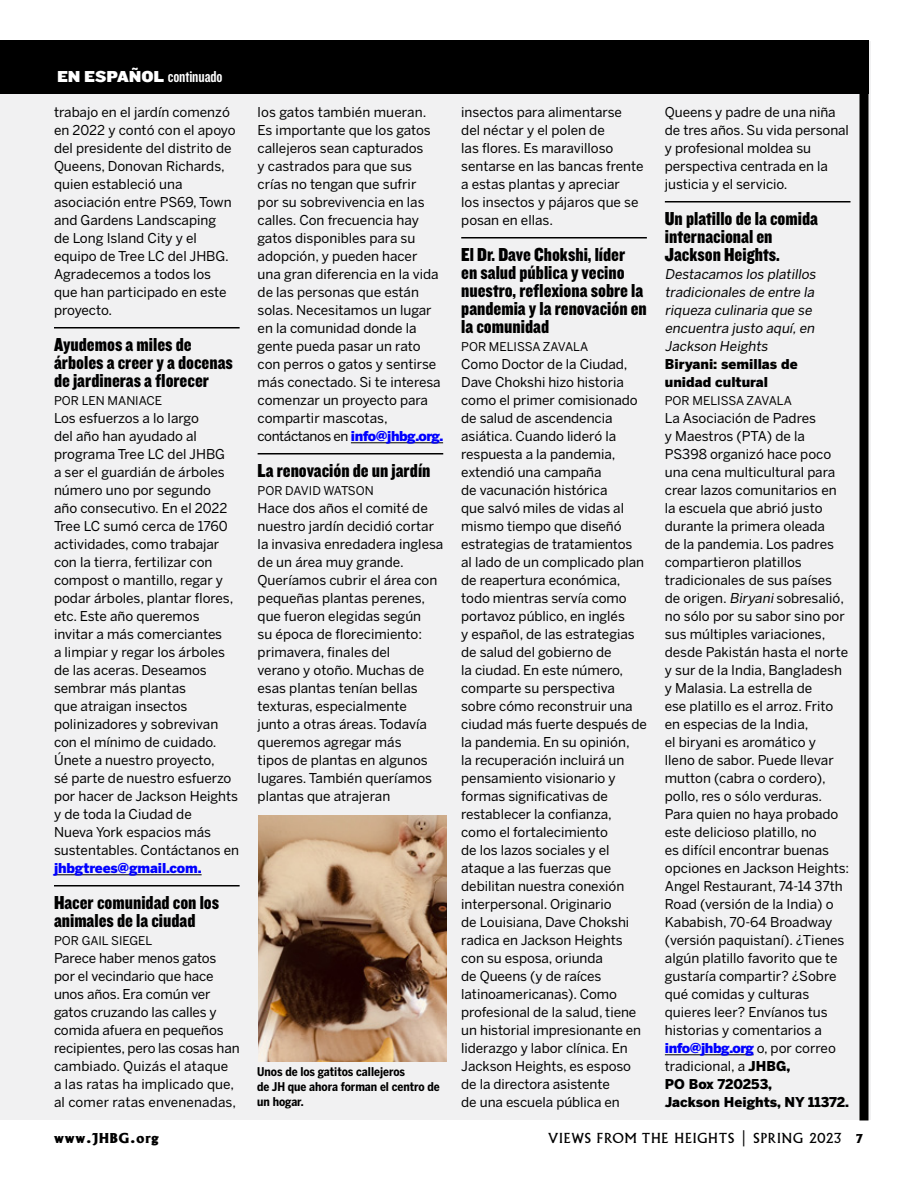
<style>
.page{position:relative;width:918px;height:1188px;background:#fff}
.page>*{position:absolute;margin:0;border:0;box-sizing:border-box;transform-origin:0 0}
.t1{font:19.5px/18px "CM Knockout 70 Full Welterweight";color:#000}
.t2{font:16.5px "CM Knockout 49 Liteweight";letter-spacing:-.005em;color:#fff}
.t3{font:15px "Albertus Ext Bld";letter-spacing:.06em;color:#000}
.t4{font:13.5px/18px "Benton Sans";color:#000}
.t5{font:italic 13.5px/18px "Benton Sans";color:#000}
.t6{font:900 13.5px/18px "Benton Sans";color:#000}
.t7{font:13.5px "Albertus";letter-spacing:.06em;color:#000}
.t8{font:900 13.5px "Benton Sans";letter-spacing:-.01em;color:#00f}
.t9{font:12px "Benton Sans";color:#000}
.t10{font:700 12px/15px "Benton Sans Cond";color:#000}
.s1{font-family:"CM Knockout 72 Full Cruiserweigh"}
.s2{font-weight:900;color:#00f}
.s3{font-style:italic}
.s4{font-weight:900}
.s5{font-family:"Albertus Ext Bld"}
</style>
<div class="page">
<div style="left:0;top:41px;width:871px;height:1079px;background:#f1f1f2"></div>
<div style="left:0;top:40px;width:868px;height:54px;background:#000"></div>
<hr style="left:54px;top:327px;width:186px;height:1px;background:#000">
<hr style="left:54px;top:875px;width:148px;height:1px;background:#000">
<hr style="left:54px;top:885px;width:186px;height:1px;background:#000">
<hr style="left:351px;top:443px;width:92px;height:1px;background:#000">
<hr style="left:258px;top:453px;width:185px;height:1px;background:#000">
<hr style="left:461px;top:237px;width:186px;height:1px;background:#000">
<hr style="left:665px;top:201px;width:185px;height:1px;background:#000">
<hr style="left:665px;top:1055px;width:89px;height:1px;background:#000">
<img style="left:258px;top:816px;width:189px;height:246px">
<div style="left:860px;top:40px;width:8px;height:1080px;background:#000"></div>
<p class="t2" style="left:57px;top:66px;width:167px"><span class="s1">EN ESPAÑOL</span> continuado</p>
<p class="t4" style="left:54px;top:103px;width:183px">trabajo en el jardín comenzó en 2022 y contó con el apoyo del presidente del distrito de<br>Queens, Donovan Richards, quien estableció una asociación entre PS69, Town and Gardens Landscaping<br>de Long Island City y el equipo de Tree LC del JHBG.<br>Agradecemos a todos los que han participado en este proyecto.</p>
<h1 class="t1" style="left:54px;top:335px;width:180px">Ayudemos a miles de árboles a creer y a docenas de jardineras a florecer</h1>
<p class="t9" style="left:54px;top:394px;width:110px">POR LEN MANIACE</p>
<p class="t4" style="left:54px;top:409px;width:187px">Los esfuerzos a lo largo<br>del año han ayudado al programa Tree LC del JHBG<br>a ser el guardián de árboles número uno por segundo<br>año consecutivo. En el 2022<br>Tree LC sumó cerca de 1760 actividades, como trabajar con la tierra, fertilizar con compost o mantillo, regar y podar árboles, plantar flores, etc. Este año queremos invitar a más comerciantes<br>a limpiar y regar los árboles de las aceras. Deseamos sembrar más plantas<br>que atraigan insectos polinizadores y sobrevivan con el mínimo de cuidado.<br>Únete a nuestro proyecto,<br>sé parte de nuestro esfuerzo por hacer de Jackson Heights y de toda la Ciudad de<br>Nueva York espacios más sustentables. Contáctanos en</p>
<p class="t8" style="left:54px;top:860px;width:149px">jhbgtrees@gmail.com.</p>
<h1 class="t1" style="left:54px;top:893px;width:167px">Hacer comunidad con los animales de la ciudad</h1>
<p class="t9" style="left:54px;top:934px;width:100px">POR GAIL SIEGEL</p>
<p class="t4" style="left:54px;top:949px;width:187px">Parece haber menos gatos por el vecindario que hace unos años. Era común ver gatos cruzando las calles y comida afuera en pequeños recipientes, pero las cosas han cambiado. Quizás el ataque<br>a las ratas ha implicado que, al comer ratas envenenadas,</p>
<p class="t4" style="left:258px;top:103px;width:187px">los gatos también mueran.<br>Es importante que los gatos callejeros sean capturados<br>y castrados para que sus crías no tengan que sufrir<br>por su sobrevivencia en las calles. Con frecuencia hay gatos disponibles para su adopción, y pueden hacer una gran diferencia en la vida de las personas que están solas. Necesitamos un lugar en la comunidad donde la gente pueda pasar un rato con perros o gatos y sentirse más conectado. Si te interesa comenzar un proyecto para compartir mascotas, contáctanos en <span class="s2">info@jhbg.org.</span></p>
<h1 class="t1" style="left:258px;top:461px;width:174px">La renovación de un jardín</h1>
<p class="t9" style="left:258px;top:484px;width:118px">POR DAVID WATSON</p>
<p class="t4" style="left:258px;top:499px;width:187px">Hace dos años el comité de nuestro jardín decidió cortar la invasiva enredadera inglesa de un área muy grande.<br>Queríamos cubrir el área con pequeñas plantas perenes, que fueron elegidas según<br>su época de florecimiento: primavera, finales del<br>verano y otoño. Muchas de esas plantas tenían bellas texturas, especialmente<br>junto a otras áreas. Todavía queremos agregar más<br>tipos de plantas en algunos lugares. También queríamos plantas que atrajeran</p>
<p class="t10" style="left:257px;top:1064px;width:184px">Unos de los gatitos callejeros<br>de JH que ahora forman el centro de un hogar.</p>
<p class="t4" style="left:461px;top:103px;width:184px">insectos para alimentarse del néctar y el polen de<br>las flores. Es maravilloso sentarse en las bancas frente a estas plantas y apreciar<br>los insectos y pájaros que se posan en ellas.</p>
<h1 class="t1" style="left:461px;top:245px;width:187px">El Dr. Dave Chokshi, líder<br>en salud pública y vecino nuestro, reflexiona sobre la pandemia y la renovación en la comunidad</h1>
<p class="t9" style="left:461px;top:340px;width:129px">POR MELISSA ZAVALA</p>
<p class="t4" style="left:461px;top:355px;width:187px">Como Doctor de la Ciudad,<br>Dave Chokshi hizo historia como el primer comisionado de salud de ascendencia asiática. Cuando lideró la respuesta a la pandemia, extendió una campaña<br>de vacunación histórica<br>que salvó miles de vidas al mismo tiempo que diseñó estrategias de tratamientos<br>al lado de un complicado plan de reapertura económica, todo mientras servía como portavoz público, en inglés<br>y español, de las estrategias de salud del gobierno de<br>la ciudad. En este número, comparte su perspectiva sobre cómo reconstruir una ciudad más fuerte después de la pandemia. En su opinión,<br>la recuperación incluirá un pensamiento visionario y formas significativas de restablecer la confianza, como el fortalecimiento<br>de los lazos sociales y el ataque a las fuerzas que debilitan nuestra conexión interpersonal. Originario<br>de Louisiana, Dave Chokshi radica en Jackson Heights con su esposa, oriunda<br>de Queens (y de raíces latinoamericanas). Como profesional de la salud, tiene un historial impresionante en liderazgo y labor clínica. En<br>Jackson Heights, es esposo de la directora asistente<br>de una escuela pública en</p>
<p class="t4" style="left:665px;top:103px;width:186px">Queens y padre de una niña de tres años. Su vida personal y profesional moldea su perspectiva centrada en la justicia y el servicio.</p>
<h1 class="t1" style="left:665px;top:209px;width:155px">Un platillo de la comida internacional en<br>Jackson Heights.</h1>
<p class="t5" style="left:665px;top:265px;width:155px">Destacamos los platillos tradicionales de entre la riqueza culinaria que se encuentra justo aquí,en<br>Jackson Heights</p>
<p class="t6" style="left:665px;top:355px;width:134px">Biryani: semillas de unidad cultural</p>
<p class="t9" style="left:665px;top:394px;width:129px">POR MELISSA ZAVALA</p>
<p class="t4" style="left:665px;top:409px;width:186px">La Asociación de Padres<br>y Maestros (PTA) de la<br>PS398 organizó hace poco una cena multicultural para crear lazos comunitarios en la escuela que abrió justo durante la primera oleada<br>de la pandemia. Los padres compartieron platillos tradicionales de sus países de origen. <span class="s3">Biryani</span>sobresalió, no sólo por su sabor sino por sus múltiples variaciones, desde Pakistán hasta el norte y sur de la India, Bangladesh y Malasia. La estrella de<br>ese platillo es el arroz. Frito en especias de la India,<br>el biryani es aromático y lleno de sabor. Puede llevar mutton (cabra o cordero), pollo, res o sólo verduras.<br>Para quien no haya probado este delicioso platillo, no<br>es difícil encontrar buenas opciones en Jackson Heights:<br>Angel Restaurant, 74-14 37th<br>Road (versión de la India) o<br>Kababish, 70-64 Broadway (versión paquistaní). ¿Tienes algún platillo favorito que te gustaría compartir? ¿Sobre qué comidas y culturas quieres leer? Envíanos tus historias y comentarios a <span class="s2">info@jhbg.org</span> o, por correo tradicional, a <span class="s4">JHBG,<br>PO Box 720253,<br>Jackson Heights, NY 11372.</span></p>
<p class="t3" style="left:54px;top:1128px;width:106px">www.JHBG.org</p>
<p class="t7" style="left:548px;top:1130px;width:317px">VIEWS FROM THE HEIGHTS | SPRING 2023 <span class="s5">7</span></p>
</div>
